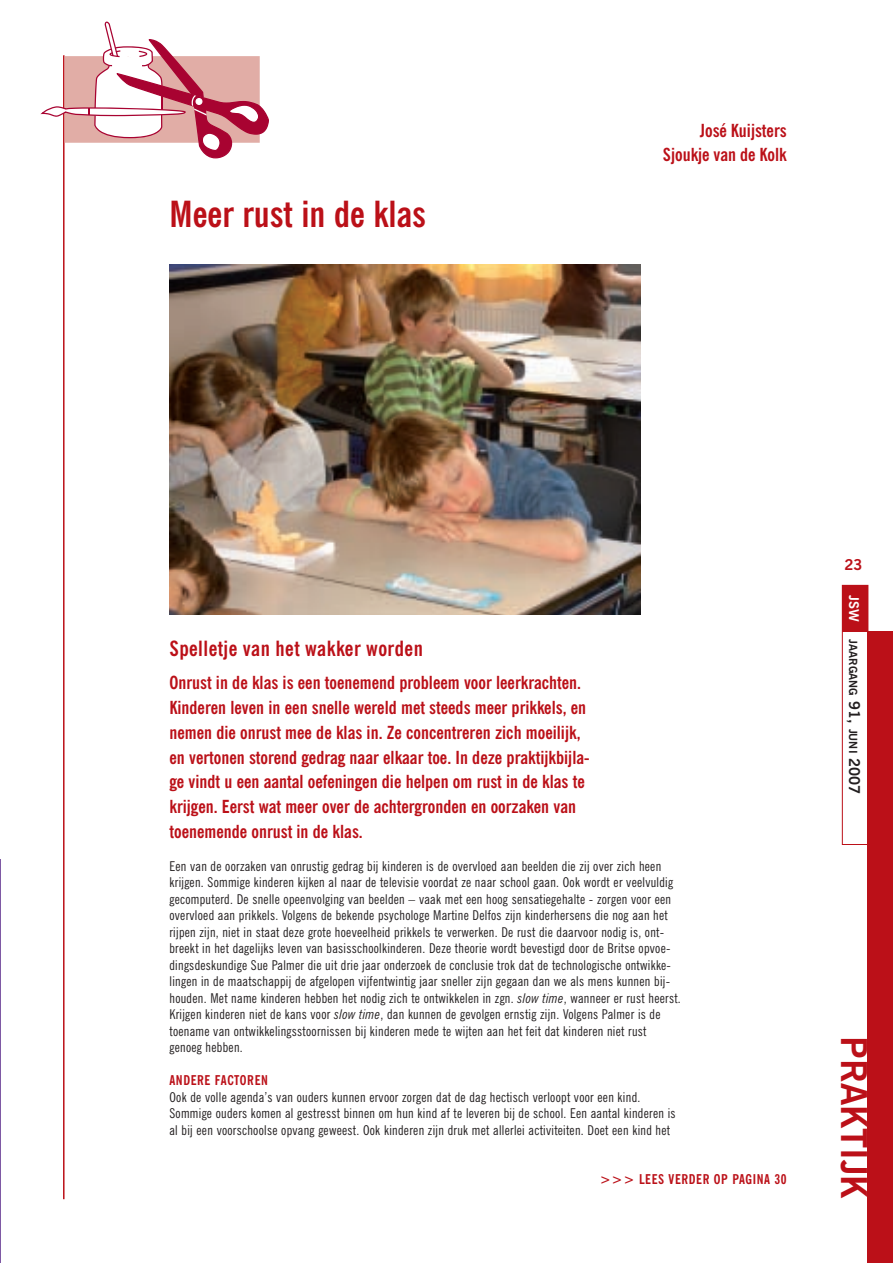
<style>
.page{position:relative;width:893px;height:1263px;background:#fff}
.page>*{position:absolute;margin:0;border:0;box-sizing:border-box;transform-origin:0 0}
.t1{font:700 condensed 36px "News Gothic BT";color:#bb1018}
.t2{font:700 36px "News Gothic BT";color:#bb1018}
.t3{font:700 condensed 21px "News Gothic BT";letter-spacing:.02em;color:#bb1018}
.t4{font:700 condensed 18px/24.8px "News Gothic BT";color:#bb1018;text-align:right}
.t5{font:700 15px "News Gothic BT";color:#bb1018}
.t6{font:condensed 13.5px/16.5px "News Gothic BT";letter-spacing:.02em;color:#231f20}
.t7{font:700 condensed 13.5px "News Gothic BT";letter-spacing:.045em;color:#bb1018}
.t8{font:700 13.5px "News Gothic BT";color:#fff}
.t9{font:700 11.25px "News Gothic BT";color:#231f20}
.s1{font-style:italic}
.s2{font-size:15px}
</style>
<div class="page">
<svg style="left:0;top:859px;width:1px;height:404px"></svg>
<div style="left:842px;top:585px;width:26px;height:260px;border:1px solid #bb1018"></div>
<div style="left:867px;top:631px;width:26px;height:632px;background:#bb1018"></div>
<div style="left:842px;top:585px;width:26px;height:46px;background:#bb1018"></div>
<hr style="left:63px;top:55px;width:2px;height:1144px;background:#bb1018">
<svg style="left:40px;top:22px;width:229px;height:138px"></svg>
<img style="left:169px;top:265px;width:471px;height:350px">
<h1 class="t1" style="left:169px;top:201px;width:258px">Meer rust in de klas</h1>
<h3 class="t4" style="left:663px;top:119px;width:125px">José Kuijsters<br>Sjoukje van de Kolk</h3>
<h2 class="t3" style="left:169px;top:641px;width:255px">Spelletje van het wakker worden</h2>
<p class="t4" style="left:169px;top:672px;width:422px;text-align:left">Onrust in de klas is een toenemend probleem voor leerkrachten.<br>Kinderen leven in een snelle wereld met steeds meer prikkels, en nemen die onrust mee de klas in. Ze concentreren zich moeilijk, en vertonen storend gedrag naar elkaar toe. In deze praktijkbijla&shy;ge vindt u een aantal oefeningen die helpen om rust in de klas te krijgen. Eerst wat meer over de achtergronden en oorzaken van toenemende onrust in de klas.</p>
<p class="t6" style="left:169px;top:859px;width:513px">Een van de oorzaken van onrustig gedrag bij kinderen is de overvloed aan beelden die zij over zich heen krijgen. Sommige kinderen kijken al naar de televisie voordat ze naar school gaan. Ook wordt er veelvuldig gecomputerd. De snelle opeenvolging van beelden – vaak met een hoog sensatiegehalte - zorgen voor een overvloed aan prikkels. Volgens de bekende psychologe Martine Delfos zijn kinderhersens die nog aan het rijpen zijn, niet in staat deze grote hoeveelheid prikkels te verwerken. De rust die daarvoor nodig is, ont&shy;breekt in het dagelijks leven van basisschoolkinderen. Deze theorie wordt bevestigd door de Britse opvoe&shy;dingsdeskundige Sue Palmer die uit drie jaar onderzoek de conclusie trok dat de technologische ontwikke&shy;lingen in de maatschappij de afgelopen vijfentwintig jaar sneller zijn gegaan dan we als mens kunnen bij&shy;houden. Met name kinderen hebben het nodig zich te ontwikkelen in zgn. <span class="s1">slow time</span>, wanneer er rust heerst.<br>Krijgen kinderen niet de kans voor <span class="s1">slow time</span>, dan kunnen de gevolgen ernstig zijn. Volgens Palmer is de toename van ontwikkelingsstoornissen bij kinderen mede te wijten aan het feit dat kinderen niet rust genoeg hebben.</p>
<p class="t7" style="left:169px;top:1075px;width:100px">ANDERE FACTOREN</p>
<p class="t6" style="left:169px;top:1090px;width:508px">Ook de volle agenda’s van ouders kunnen ervoor zorgen dat de dag hectisch verloopt voor een kind.<br>Sommige ouders komen al gestresst binnen om hun kind af te leveren bij de school. Een aantal kinderen is al bij een voorschoolse opvang geweest. Ook kinderen zijn druk met allerlei activiteiten. Doet een kind het</p>
<p class="t7" style="left:600px;top:1174px;width:188px">&gt;&gt;&gt; LEES VERDER OP PAGINA 30</p>
<p class="t5" style="left:844px;top:559px;width:20px">23</p>
<p class="t8" style="left:859px;top:595px;width:28px;rotate:90deg">JSW</p>
<p class="t9" style="left:857px;top:639px;width:157px;rotate:90deg">JAARGANG <span class="s2">91,</span> JUNI <span class="s2">2007</span></p>
<h1 class="t2" style="left:867px;top:1036px;width:165px;rotate:90deg">PRAKTIJK</h1>
</div>
